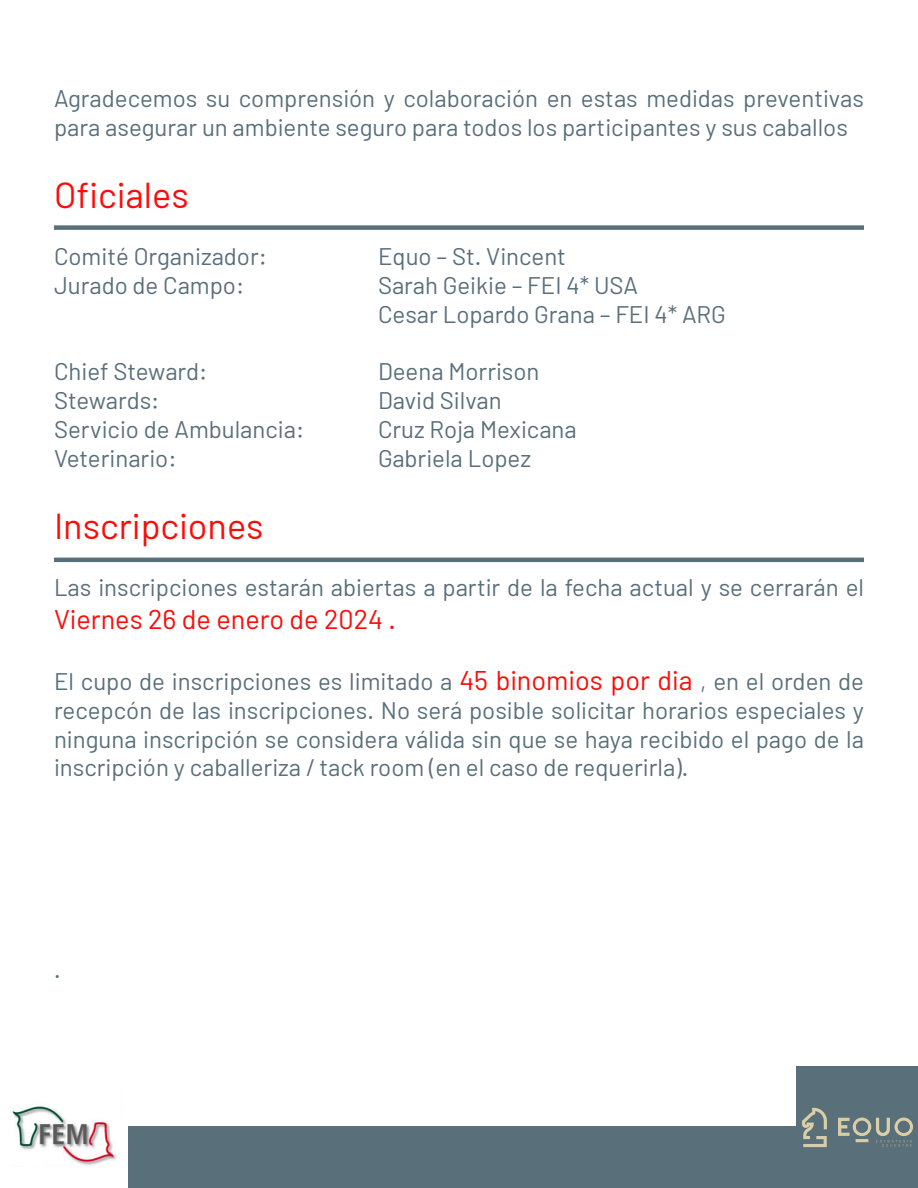
<style>
.page{position:relative;width:918px;height:1188px;background:#fff}
.page>*{position:absolute;margin:0;border:0;box-sizing:border-box;transform-origin:0 0}
.t1{font:36px "Barlow";color:#fb0c09}
.t2{font:27px "Barlow";color:#fb0c09}
.t3{font:24px/28.8px "Barlow";color:#596f7a}
.s1{font-size:27px;color:#fb0c09}
</style>
<div class="page">
<div style="left:797px;top:1067px;width:121px;height:121px;background:#596f7a"></div>
<svg style="left:802px;top:1107px;width:111px;height:41px"></svg>
<div style="left:0;top:1127px;width:799px;height:61px;background:#596f7a"></div>
<img style="left:0;top:1106px;width:128px;height:82px">
<hr style="left:54px;top:558px;width:810px;height:4px;background:#596f7a">
<div style="left:54px;top:225px;width:810px;height:5px;background:#596f7a"></div>
<p class="t3" style="left:54px;top:83px;width:811px">Agradecemos su comprensión y colaboración en estas medidas preventivas para asegurar un ambiente seguro para todos los participantes y sus caballos</p>
<p class="t1" style="left:54px;top:172px;width:136px">Oficiales</p>
<p class="t3" style="left:54px;top:242px;width:214px">Comité Organizador:</p>
<p class="t3" style="left:378px;top:242px;width:190px">Equo – St. Vincent</p>
<p class="t3" style="left:54px;top:270px;width:192px">Jurado de Campo:</p>
<p class="t3" style="left:378px;top:270px;width:262px">Sarah Geikie – FEI 4* USA</p>
<p class="t3" style="left:378px;top:299px;width:349px">Cesar Lopardo Grana – FEI 4* ARG</p>
<p class="t3" style="left:54px;top:357px;width:155px">Chief Steward:</p>
<p class="t3" style="left:378px;top:357px;width:163px">Deena Morrison</p>
<p class="t3" style="left:54px;top:386px;width:107px">Stewards:</p>
<p class="t3" style="left:378px;top:386px;width:125px">David Silvan</p>
<p class="t3" style="left:54px;top:414px;width:252px">Servicio de Ambulancia:</p>
<p class="t3" style="left:378px;top:414px;width:200px">Cruz Roja Mexicana</p>
<p class="t3" style="left:54px;top:443px;width:124px">Veterinario:</p>
<p class="t3" style="left:378px;top:443px;width:155px">Gabriela Lopez</p>
<p class="t1" style="left:54px;top:504px;width:211px">Inscripciones</p>
<p class="t3" style="left:54px;top:573px;width:812px">Las inscripciones estarán abiertas a partir de la fecha actual y se cerrarán el</p>
<p class="t2" style="left:54px;top:602px;width:343px">Viernes 26 de enero de 2024 .</p>
<p class="t3" style="left:54px;top:666px;width:812px;text-align:justify">El cupo de inscripciones es limitado a <span class="s1">45 binomios por dia</span> , en el orden de recepcón de las inscripciones. No será posible solicitar horarios especiales y ninguna inscripción se considera válida sin que se haya recibido el pago de la inscripción y caballeriza / tack room (en el caso de requerirla).</p>
<p class="t3" style="left:54px;top:954px;width:8px">.</p>
</div>
